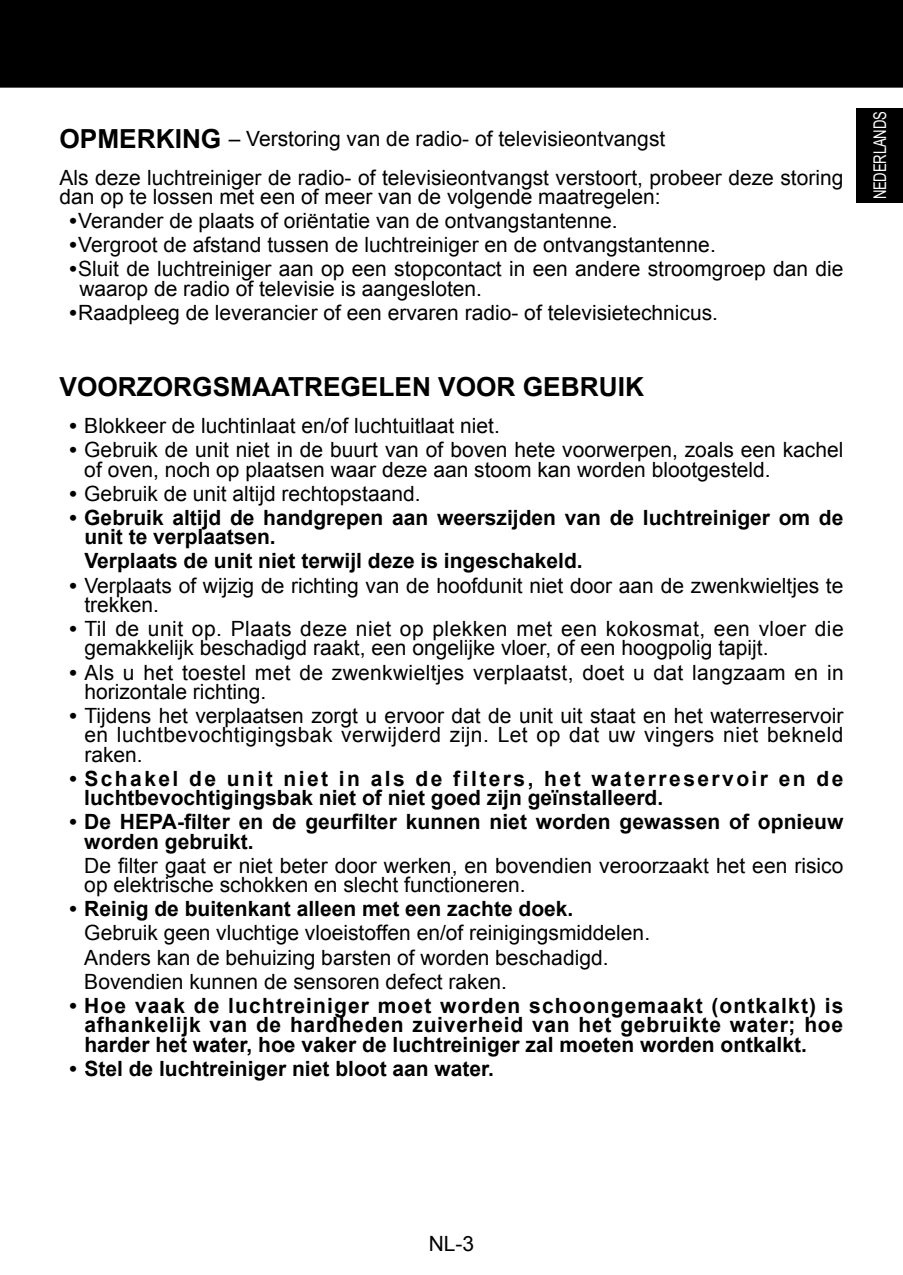
<style>
.page{position:relative;width:903px;height:1275px;background:#fff}
.page>*{position:absolute;margin:0;border:0;box-sizing:border-box;transform-origin:0 0}
.t1{font:700 26.25px "Arial";color:#000}
.t2{font:21px/19.2px "Arial";color:#000}
.t3{font:700 21px/19.2px "Arial";color:#000}
.t4{font:17.5px "Arial";letter-spacing:-.015em;color:#fff;scale:.75 1}
.s1{font-weight:700;font-size:26.25px}
.s2{font-weight:700}
</style>
<div class="page">
<div style="left:856px;top:108px;width:47px;height:94px;background:#000"></div>
<div style="left:1px;top:0;width:902px;height:88px;background:#000"></div>
<svg style="left:0;top:0;width:1px;height:88px"></svg>
<p class="t2" style="left:60px;top:120px;width:785px;line-height:38.5px"><span class="s1">OPMERKING</span> – Verstoring van de radio- of televisieontvangst<br>Als deze luchtreiniger de radio- of televisieontvangst verstoort, probeer deze storing</p>
<p class="t2" style="left:60px;top:187px;width:603px">dan op te lossen met een of meer van de volgende maatregelen:</p>
<p class="t2" style="left:69px;top:211px;width:550px"><span class="s2">•</span>Verander de plaats of oriëntatie van de ontvangstantenne.</p>
<p class="t2" style="left:69px;top:235px;width:648px"><span class="s2">•</span>Vergroot de afstand tussen de luchtreiniger en de ontvangstantenne.</p>
<p class="t2" style="left:79px;top:260px;width:765px;text-indent:-10px"><span class="s2">•</span>Sluit de luchtreiniger aan op een stopcontact in een andere stroomgroep dan die waarop de radio of televisie is aangesloten.</p>
<p class="t2" style="left:69px;top:303px;width:650px"><span class="s2">•</span>Raadpleeg de leverancier of een ervaren radio- of televisietechnicus.</p>
<p class="t1" style="left:60px;top:369px;width:586px">VOORZORGSMAATREGELEN VOOR GEBRUIK</p>
<p class="t2" style="left:69px;top:416px;width:432px"><span class="s2">•</span> Blokkeer de luchtinlaat en/of luchtuitlaat niet.</p>
<p class="t2" style="left:84px;top:440px;width:761px;text-indent:-15px"><span class="s2">•</span> Gebruik de unit niet in de buurt van of boven hete voorwerpen, zoals een kachel of oven, noch op plaatsen waar deze aan stoom kan worden blootgesteld.</p>
<p class="t2" style="left:69px;top:484px;width:353px"><span class="s2">•</span> Gebruik de unit altijd rechtopstaand.</p>
<p class="t3" style="left:84px;top:509px;width:761px;text-indent:-15px">• Gebruik altijd de handgrepen aan weerszijden van de luchtreiniger om de unit te verplaatsen.</p>
<p class="t3" style="left:84px;top:552px;width:500px">Verplaats de unit niet terwijl deze is ingeschakeld.</p>
<p class="t2" style="left:84px;top:576px;width:761px;text-indent:-15px"><span class="s2">•</span> Verplaats of wijzig de richting van de hoofdunit niet door aan de zwenkwieltjes te trekken.</p>
<p class="t2" style="left:84px;top:619px;width:761px;text-indent:-15px"><span class="s2">•</span> Til de unit op. Plaats deze niet op plekken met een kokosmat, een vloer die gemakkelijk beschadigd raakt, een ongelijke vloer, of een hoogpolig tapijt.</p>
<p class="t2" style="left:84px;top:663px;width:761px;text-indent:-15px"><span class="s2">•</span> Als u het toestel met de zwenkwieltjes verplaatst, doet u dat langzaam en in horizontale richting.</p>
<p class="t2" style="left:84px;top:706px;width:761px;text-align:justify;text-indent:-15px"><span class="s2">•</span> Tijdens het verplaatsen zorgt u ervoor dat de unit uit staat en het waterreservoir en luchtbevochtigingsbak verwijderd zijn. Let op dat uw vingers niet bekneld raken.</p>
<p class="t3" style="left:84px;top:769px;width:761px;text-indent:-15px">• Schakel de unit niet in als de filters, het waterreservoir en de luchtbevochtigingsbak niet of niet goed zijn geïnstalleerd.</p>
<p class="t3" style="left:84px;top:813px;width:761px;text-indent:-15px">• De HEPA-filter en de geurfilter kunnen niet worden gewassen of opnieuw worden gebruikt.</p>
<p class="t2" style="left:84px;top:856px;width:761px">De filter gaat er niet beter door werken, en bovendien veroorzaakt het een risico op elektrische schokken en slecht functioneren.</p>
<p class="t3" style="left:69px;top:900px;width:505px">• Reinig de buitenkant alleen met een zachte doek.</p>
<p class="t2" style="left:84px;top:921px;width:567px;line-height:24.2px">Gebruik geen vluchtige vloeistoffen en/of reinigingsmiddelen.<br>Anders kan de behuizing barsten of worden beschadigd.<br>Bovendien kunnen de sensoren defect raken.</p>
<p class="t3" style="left:84px;top:997px;width:761px;text-align:justify;text-indent:-15px">• Hoe vaak de luchtreiniger moet worden schoongemaakt (ontkalkt) is afhankelijk van de hardheden zuiverheid van het gebruikte water; hoe harder het water, hoe vaker de luchtreiniger zal moeten worden ontkalkt.</p>
<p class="t3" style="left:69px;top:1059px;width:426px">• Stel de luchtreiniger niet bloot aan water.</p>
<p class="t4" style="left:868px;top:199px;width:119px;rotate:-90deg">NEDERLANDS</p>
<p class="t2" style="left:429px;top:1234px;width:47px">NL-3</p>
</div>
